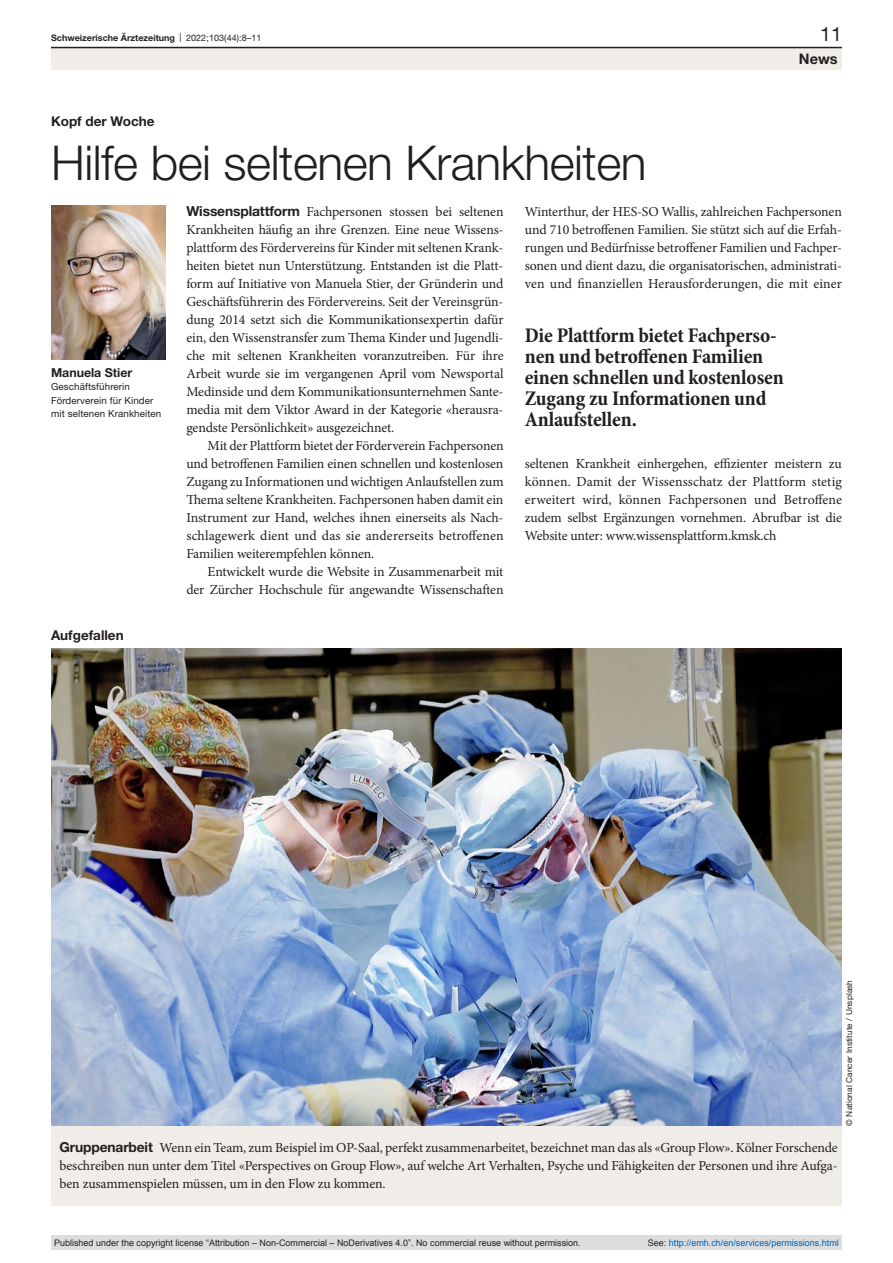
<style>
.page{position:relative;width:893px;height:1263px;background:#fff}
.page>*{position:absolute;margin:0;border:0;box-sizing:border-box;transform-origin:0 0}
.article-title-L32{font:300 48px "Helvetica Neue LT Pro";letter-spacing:-.01em;color:#231f20}
.quote{font:700 condensed 21px/21px "Minion Pro";letter-spacing:-.01em;color:#231f20}
.t1{font:19.5px "Helvetica Neue LT Pro";color:#231f20}
.t2{font:700 14.55px "Helvetica Neue LT Pro";color:#231f20}
.paragraph{font:13.8px/18px "Minion Pro";letter-spacing:-.01em;color:#231f20;text-align:justify}
.paragraph-indent{font:13.8px/18px "Minion Pro";letter-spacing:-.01em;color:#231f20;text-align:justify}
.pre-heading{font:700 13.5px "Helvetica Neue LT Pro";color:#231f20}
.authors{font:700 12.3px "Helvetica Neue LT Pro";color:#231f20}
.affiliations{font:9.75px/13.5px "Helvetica Neue LT Pro";letter-spacing:.01em;color:#231f20}
.t3{font:9px "Arial";color:#231f20}
.t4{font:9px "Arial";color:#0066b3}
.t5{font:700 9px "Helvetica Neue LT Pro";color:#231f20}
.paragraph-2{font:8.25px "Helvetica Neue LT Pro";letter-spacing:.01em;color:#231f20}
.s1{font-weight:400}
.s2{font-family:"Helvetica Neue LT Pro";font-weight:700}
.s3{color:#231f20}
</style>
<div class="page">
<img style="left:51px;top:205px;width:114px;height:154px">
<div style="left:51px;top:1125px;width:791px;height:81px;background:#f0ece7"></div>
<img style="left:51px;top:648px;width:791px;height:477px">
<div style="left:51px;top:48px;width:791px;height:22px;background:#f0ece7"></div>
<hr style="left:51px;top:47px;width:791px;height:1px;background:#231f20">
<div style="left:51px;top:1235px;width:791px;height:15px;background:#dcdddf"></div>
<p class="t5" style="left:51px;top:32px;width:212px">Schweizerische Ärztezeitung <span class="s1">| 2022;103(44):8–11</span></p>
<h3 class="t1" style="left:820px;top:22px;width:23px">11</h3>
<p class="pre-heading" style="left:51px;top:112px;width:105px">Kopf der Woche</p>
<p class="article-title-L32" style="left:51px;top:134px;width:597px">Hilfe bei seltenen Krankheiten</p>
<p class="t2" style="left:799px;top:49px;width:40px">News</p>
<p class="authors" style="left:51px;top:364px;width:83px">Manuela Stier</p>
<p class="affiliations" style="left:51px;top:380px;width:112px">Geschäftsführerin<br>Förderverein für Kinder mit seltenen Krankheiten</p>
<p class="pre-heading" style="left:51px;top:626px;width:74px">Aufgefallen</p>
<p class="paragraph" style="left:186px;top:203px;width:319px"><span class="s2">Wissensplattform</span> Fachpersonen stossen bei seltenen Krankheiten häufig an ihre Grenzen. Eine neue Wissens&shy;plattform des Fördervereins für Kinder mit seltenen Krank&shy;heiten bietet nun Unterstützung. Entstanden ist die Platt&shy;form auf Initiative von Manuela Stier, der Gründerin und Geschäftsführerin des Fördervereins. Seit der Vereinsgrün&shy;dung 2014 setzt sich die Kommunikationsexpertin dafür ein, den Wissenstransfer zum Thema Kinder und Jugendli&shy;che mit seltenen Krankheiten voranzutreiben. Für ihre Arbeit wurde sie im vergangenen April vom Newsportal Medinside und dem Kommunikationsunternehmen Sante&shy;media mit dem Viktor Award in der Kategorie «herausra&shy;gendste Persönlichkeit» ausgezeichnet.</p>
<p class="paragraph-indent" style="left:186px;top:437px;width:319px;text-indent:21px">Mit der Plattform bietet der Förderverein Fachpersonen und betroffenen Familien einen schnellen und kostenlosen Zugang zu Informationen und wichtigen Anlaufstellen zum Thema seltene Krankheiten. Fachpersonen haben damit ein Instrument zur Hand, welches ihnen einerseits als Nach&shy;schlagewerk dient und das sie andererseits betroffenen Familien weiterempfehlen können.</p>
<p class="paragraph-indent" style="left:186px;top:563px;width:319px;text-align:right">Entwickelt wurde die Website in Zusammenarbeit mit der Zürcher Hochschule für angewandte Wissenschaften</p>
<p class="paragraph-indent" style="left:525px;top:203px;width:319px">Winterthur, der HES-SO Wallis, zahlreichen Fachpersonen und 710 betroffenen Familien. Sie stützt sich auf die Erfah&shy;rungen und Bedürfnisse betroffener Familien und Fachper&shy;sonen und dient dazu, die organisatorischen, administrati&shy;ven und finanziellen Herausforderungen, die mit einer</p>
<p class="quote" style="left:525px;top:326px;width:260px">Die Plattform bietet Fachperso&shy;nen und betroffenen Familien einen schnellen und kostenlosen<br>Zugang zu Informationen und<br>Anlaufstellen.</p>
<p class="paragraph-indent" style="left:525px;top:455px;width:319px">seltenen Krankheit einhergehen, effizienter meistern zu können. Damit der Wissensschatz der Plattform stetig erweitert wird, können Fachpersonen und Betroffene zudem selbst Ergänzungen vornehmen. Abrufbar ist die Website unter: www.wissensplattform.kmsk.ch</p>
<p class="paragraph-2" style="left:844px;top:1125px;width:147px;rotate:-90deg">© National Cancer Institute / Unsplash</p>
<p class="paragraph" style="left:60px;top:1139px;width:780px"><span class="s2">Gruppenarbeit</span> Wenn ein Team, zum Beispiel im OP-Saal, perfekt zusammenarbeitet, bezeichnet man das als «Group Flow». Kölner Forschende beschreiben nun unter dem Titel «Perspectives on Group Flow», auf welche Art Verhalten, Psyche und Fähigkeiten der Personen und ihre Aufga&shy;ben zusammenspielen müssen, um in den Flow zu kommen.</p>
<p class="t3" style="left:54px;top:1237px;width:528px">Published under the copyright license “Attribution – Non-Commercial – NoDerivatives 4.0”. No commercial reuse without permission.</p>
<p class="t4" style="left:648px;top:1237px;width:193px"><span class="s3">See:</span> http://emh.ch/en/services/permissions.html</p>
</div>
